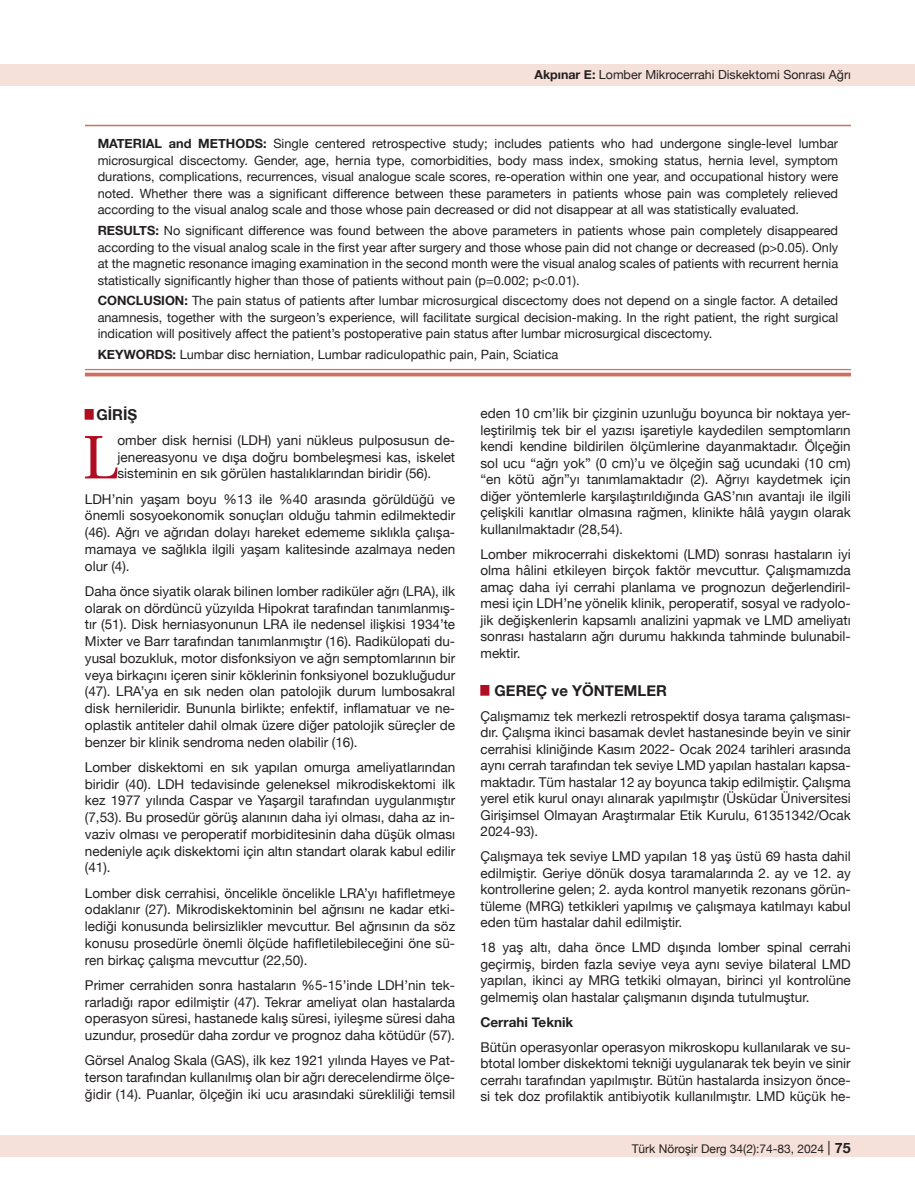
<style>
.page{position:relative;width:915px;height:1191px;background:#fff}
.page>*{position:absolute;margin:0;border:0;box-sizing:border-box;transform-origin:0 0}
.t1{font:61.2px "Utopia";color:#b00c22}
.t2{font:700 15px "Helvetica Neue";color:#231f20}
.t3{font:13.5px/16.5px "Helvetica Neue";color:#231f20;text-align:justify}
.t4{font:700 13.5px "Helvetica Neue";color:#231f20}
.t5{font:12.75px/16.5px "Helvetica Neue";color:#231f20;text-align:justify}
.t6{font:12.45px "Helvetica Neue";color:#231f20}
.t7{font:12px "Helvetica Neue";color:#231f20}
.s1{font-weight:700}
.s2{font-size:14.25px}
.s3{font-weight:700;font-size:14.25px}
</style>
<div class="page">
<div style="left:0;top:1135px;width:914px;height:22px;background:#f6e1da"></div>
<div style="left:0;top:64px;width:914px;height:21px;background:#f6e1da"></div>
<svg style="left:85px;top:370px;width:765px;height:3px"></svg>
<hr style="left:85px;top:125px;width:765px;height:1px;background:#ce6f60">
<hr style="left:85px;top:369px;width:765px;height:1px;background:#ce6f60">
<hr style="left:85px;top:373px;width:765px;height:3px;background:#ce6f60">
<p class="t6" style="left:534px;top:66px;width:318px"><span class="s1">Akpınar E:</span> Lomber Mikrocerrahi Diskektomi Sonrası Ağrı</p>
<p class="t5" style="left:98px;top:136px;width:741px"><span class="s1">MATERIAL and METHODS:</span> Single centered retrospective study; includes patients who had undergone single-level lumbar microsurgical discectomy. Gender, age, hernia type, comorbidities, body mass index, smoking status, hernia level, symptom durations, complications, recurrences, visual analogue scale scores, re-operation within one year, and occupational history were noted. Whether there was a significant difference between these parameters in patients whose pain was completely relieved according to the visual analog scale and those whose pain decreased or did not disappear at all was statistically evaluated.</p>
<p class="t5" style="left:98px;top:223px;width:741px"><span class="s1">RESULTS:</span> No significant difference was found between the above parameters in patients whose pain completely disappeared according to the visual analog scale in the first year after surgery and those whose pain did not change or decreased (p&gt;0.05). Only at the magnetic resonance imaging examination in the second month were the visual analog scales of patients with recurrent hernia statistically significantly higher than those of patients without pain (p=0.002; p&lt;0.01).</p>
<p class="t5" style="left:98px;top:293px;width:741px"><span class="s1">CONCLUSION:</span> The pain status of patients after lumbar microsurgical discectomy does not depend on a single factor. A detailed anamnesis, together with the surgeon’s experience, will facilitate surgical decision-making. In the right patient, the right surgical indication will positively affect the patient’s postoperative pain status after lumbar microsurgical discectomy.</p>
<p class="t5" style="left:98px;top:347px;width:462px"><span class="s1">KEYWORDS:</span> Lumbar disc herniation, Lumbar radiculopathic pain, Pain, Sciatica</p>
<p class="t2" style="left:85px;top:403px;width:54px"><sup>█</sup> GİRİŞ</p>
<h1 class="t1" style="left:83px;top:422px;width:36px">L</h1>
<p class="t3" style="left:117px;top:433px;width:339px">omber disk hernisi (LDH) yani nükleus pulposusun de&shy;jenereasyonu ve dışa doğru bombeleşmesi kas, iskelet sisteminin en sık görülen hastalıklarından biridir (56).</p>
<p class="t3" style="left:85px;top:491px;width:371px">LDH’nin yaşam boyu %13 ile %40 arasında görüldüğü ve önemli sosyoekonomik sonuçları olduğu tahmin edilmektedir (46). Ağrı ve ağrıdan dolayı hareket edememe sıklıkla çalışa&shy;mamaya ve sağlıkla ilgili yaşam kalitesinde azalmaya neden olur (4).</p>
<p class="t3" style="left:85px;top:583px;width:371px">Daha önce siyatik olarak bilinen lomber radiküler ağrı (LRA), ilk olarak on dördüncü yüzyılda Hipokrat tarafından tanımlanmış&shy;tır (51). Disk herniasyonunun LRA ile nedensel ilişkisi 1934’te Mixter ve Barr tarafından tanımlanmıştır (16). Radikülopati du&shy;yusal bozukluk, motor disfonksiyon ve ağrı semptomlarının bir veya birkaçını içeren sinir köklerinin fonksiyonel bozukluğudur (47). LRA’ya en sık neden olan patolojik durum lumbosakral disk hernileridir. Bununla birlikte; enfektif, inflamatuar ve ne&shy;oplastik antiteler dahil olmak üzere diğer patolojik süreçler de benzer bir klinik sendroma neden olabilir (16).</p>
<p class="t3" style="left:85px;top:759px;width:371px">Lomber diskektomi en sık yapılan omurga ameliyatlarından biridir (40). LDH tedavisinde geleneksel mikrodiskektomi ilk kez 1977 yılında Caspar ve Yaşargil tarafından uygulanmıştır (7,53). Bu prosedür görüş alanının daha iyi olması, daha az in&shy;vaziv olması ve peroperatif morbiditesinin daha düşük olması nedeniyle açık diskektomi için altın standart olarak kabul edilir (41).</p>
<p class="t3" style="left:85px;top:885px;width:371px">Lomber disk cerrahisi, öncelikle öncelikle LRA’yı hafifletmeye odaklanır (27). Mikrodiskektominin bel ağrısını ne kadar etki&shy;lediği konusunda belirsizlikler mevcuttur. Bel ağrısının da söz konusu prosedürle önemli ölçüde hafifletilebileceğini öne sü&shy;ren birkaç çalışma mevcuttur (22,50).</p>
<p class="t3" style="left:85px;top:977px;width:371px">Primer cerrahiden sonra hastaların %5-15’inde LDH’nin tek&shy;rarladığı rapor edilmiştir (47). Tekrar ameliyat olan hastalarda operasyon süresi, hastanede kalış süresi, iyileşme süresi daha uzundur, prosedür daha zordur ve prognoz daha kötüdür (57).</p>
<p class="t3" style="left:85px;top:1053px;width:371px">Görsel Analog Skala (GAS), ilk kez 1921 yılında Hayes ve Pat&shy;terson tarafından kullanılmış olan bir ağrı derecelendirme ölçe&shy;ğidir (14). Puanlar, ölçeğin iki ucu arasındaki sürekliliği temsil</p>
<p class="t3" style="left:480px;top:406px;width:371px">eden 10 cm’lik bir çizginin uzunluğu boyunca bir noktaya yer&shy;leştirilmiş tek bir el yazısı işaretiyle kaydedilen semptomların kendi kendine bildirilen ölçümlerine dayanmaktadır. Ölçeğin sol ucu “ağrı yok” (0 cm)’u ve ölçeğin sağ ucundaki (10 cm) “en kötü ağrı”yı tanımlamaktadır (2). Ağrıyı kaydetmek için diğer yöntemlerle karşılaştırıldığında GAS’nın avantajı ile ilgili çelişkili kanıtlar olmasına rağmen, klinikte hâlâ yaygın olarak kullanılmaktadır (28,54).</p>
<p class="t3" style="left:480px;top:546px;width:371px">Lomber mikrocerrahi diskektomi (LMD) sonrası hastaların iyi olma hâlini etkileyen birçok faktör mevcuttur. Çalışmamızda amaç daha iyi cerrahi planlama ve prognozun değerlendiril&shy;mesi için LDH’ne yönelik klinik, peroperatif, sosyal ve radyolo&shy;jik değişkenlerin kapsamlı analizini yapmak ve LMD ameliyatı sonrası hastaların ağrı durumu hakkında tahminde bulunabil&shy;mektir.</p>
<p class="t2" style="left:480px;top:678px;width:188px"><sup>█</sup> GEREÇ ve YÖNTEMLER</p>
<p class="t3" style="left:480px;top:708px;width:371px">Çalışmamız tek merkezli retrospektif dosya tarama çalışması&shy;dır. Çalışma ikinci basamak devlet hastanesinde beyin ve sinir cerrahisi kliniğinde Kasım 2022- Ocak 2024 tarihleri arasında aynı cerrah tarafından tek seviye LMD yapılan hastaları kapsa&shy;maktadır. Tüm hastalar 12 ay boyunca takip edilmiştir. Çalışma yerel etik kurul onayı alınarak yapılmıştır (Üsküdar Üniversitesi Girişimsel Olmayan Araştırmalar Etik Kurulu, 61351342/Ocak 2024-93).</p>
<p class="t3" style="left:480px;top:849px;width:371px">Çalışmaya tek seviye LMD yapılan 18 yaş üstü 69 hasta dahil edilmiştir. Geriye dönük dosya taramalarında 2. ay ve 12. ay kontrollerine gelen; 2. ayda kontrol manyetik rezonans görün&shy;tüleme (MRG) tetkikleri yapılmış ve çalışmaya katılmayı kabul eden tüm hastalar dahil edilmiştir.</p>
<p class="t3" style="left:480px;top:940px;width:371px">18 yaş altı, daha önce LMD dışında lomber spinal cerrahi geçirmiş, birden fazla seviye veya aynı seviye bilateral LMD yapılan, ikinci ay MRG tetkiki olmayan, birinci yıl kontrolüne gelmemiş olan hastalar çalışmanın dışında tutulmuştur.</p>
<p class="t4" style="left:480px;top:1011px;width:94px">Cerrahi Teknik</p>
<p class="t3" style="left:480px;top:1039px;width:371px">Bütün operasyonlar operasyon mikroskopu kullanılarak ve su&shy;btotal lomber diskektomi tekniği uygulanarak tek beyin ve sinir cerrahı tarafından yapılmıştır. Bütün hastalarda insizyon önce&shy;si tek doz profilaktik antibiyotik kullanılmıştır. LMD küçük he-</p>
<p class="t7" style="left:631px;top:1140px;width:242px">Türk Nöroşir Derg 34(2):74-83, 2024 <span class="s2">|</span> <span class="s3">75 75</span></p>
</div>
